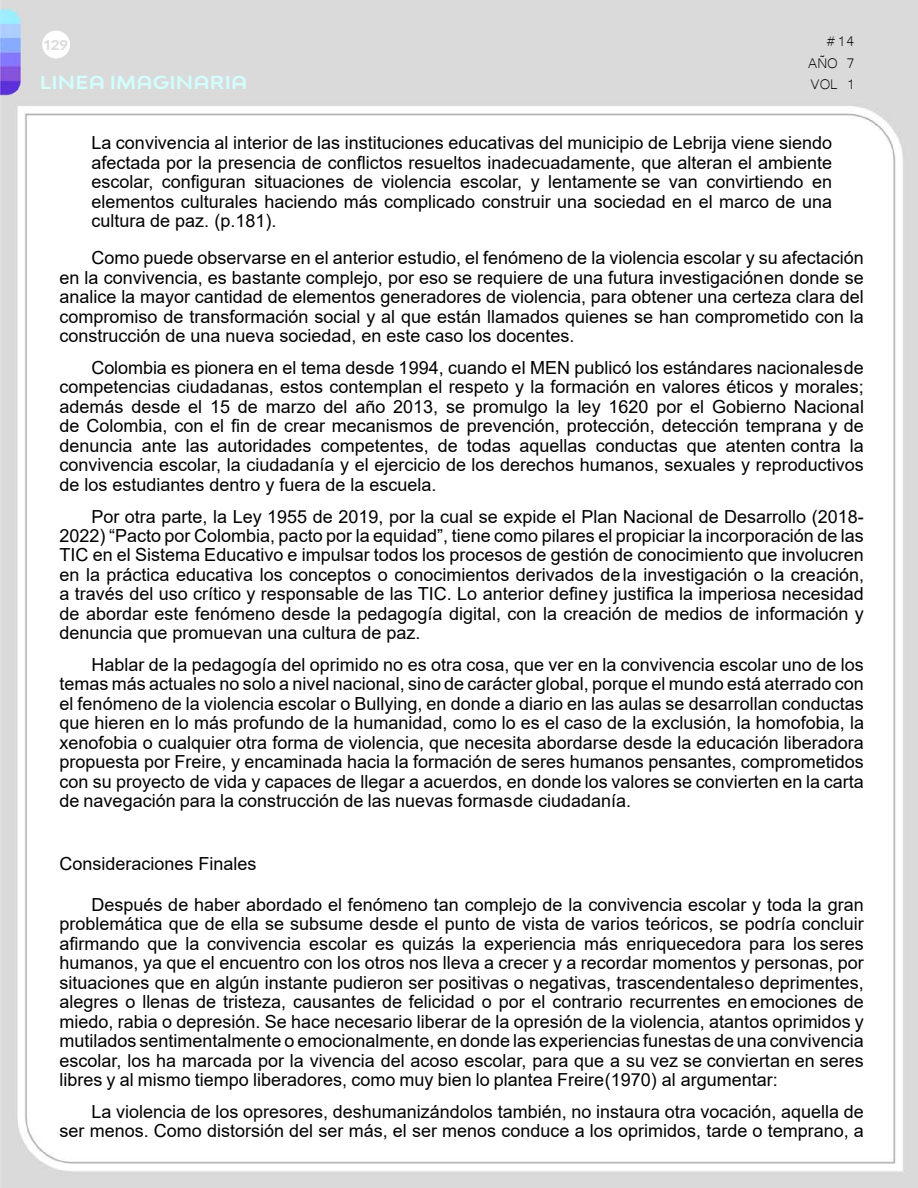
<style>
.page{position:relative;width:918px;height:1188px;background:#fff}
.page>*{position:absolute;margin:0;border:0;box-sizing:border-box;transform-origin:0 0}
.t1{font:18px/19.5px "Arial";color:#000;text-align:justify}
.t2{font:700 expanded 18px "Bw Modelica SS01";letter-spacing:.01em;color:#d2ffff}
.t3{font:18px/21.6px "Microsoft Yi Baiti";color:#000;text-align:justify}
.t4{font:700 expanded 13.5px "Bw Modelica SS01";color:#dbdbdb}
</style>
<div class="page">
<img style="left:1px;top:0;width:917px;height:1188px">
<div style="left:42px;top:31px;width:28px;height:27px;background:#fff;border-radius:50%"></div>
<div style="left:60px;top:857px;width:804px;height:17px;background:#fff"></div>
<p class="t4" style="left:44px;top:36px;width:26px">129</p>
<p class="t2" style="left:40px;top:71px;width:209px">LINEA IMAGINARIA</p>
<p class="t3" style="left:808px;top:29px;width:48px;text-indent:17px">#14<br>AÑO 7<br>VOL 1</p>
<p class="t1" style="left:91px;top:133px;width:742px">La convivencia al interior de las instituciones educativas del municipio de Lebrija viene siendo afectada por la presencia de conflictos resueltos inadecuadamente, que alteran el ambiente escolar, configuran situaciones de violencia escolar, y lentamente se van convirtiendo en elementos culturales haciendo más complicado construir una sociedad en el marco de una cultura de paz. (p.181).</p>
<p class="t1" style="left:60px;top:248px;width:806px;text-indent:32px">Como puede observarse en el anterior estudio, el fenómeno de la violencia escolar y su afectación en la convivencia, es bastante complejo, por eso se requiere de una futura investigación en donde se analice la mayor cantidad de elementos generadores de violencia, para obtener una certeza clara del compromiso de transformación social y al que están llamados quienes se han comprometido con la construcción de una nueva sociedad, en este caso los docentes.</p>
<p class="t1" style="left:60px;top:358px;width:806px;text-indent:32px">Colombia es pionera en el tema desde 1994, cuando el MEN publicó los estándares nacionales de competencias ciudadanas, estos contemplan el respeto y la formación en valores éticos y morales; además desde el 15 de marzo del año 2013, se promulgo la ley 1620 por el Gobierno Nacional de Colombia, con el fin de crear mecanismos de prevención, protección, detección temprana y de denuncia ante las autoridades competentes, de todas aquellas conductas que atenten contra la convivencia escolar, la ciudadanía y el ejercicio de los derechos humanos, sexuales y reproductivos de los estudiantes dentro y fuera de la escuela.</p>
<p class="t1" style="left:60px;top:506px;width:806px;text-indent:32px">Por otra parte, la Ley 1955 de 2019, por la cual se expide el Plan Nacional de Desarrollo (2018- 2022) “Pacto por Colombia, pacto por la equidad”, tiene como pilares el propiciar la incorporación de las TIC en el Sistema Educativo e impulsar todos los procesos de gestión de conocimiento que involucren en la práctica educativa los conceptos o conocimientos derivados de la investigación o la creación, a través del uso crítico y responsable de las TIC. Lo anterior define y justifica la imperiosa necesidad de abordar este fenómeno desde la pedagogía digital, con la creación de medios de información y denuncia que promuevan una cultura de paz.</p>
<p class="t1" style="left:60px;top:655px;width:806px;text-indent:32px">Hablar de la pedagogía del oprimido no es otra cosa, que ver en la convivencia escolar uno de los temas más actuales no solo a nivel nacional, sino de carácter global, porque el mundo está aterrado con el fenómeno de la violencia escolar o Bullying, en donde a diario en las aulas se desarrollan conductas que hieren en lo más profundo de la humanidad, como lo es el caso de la exclusión, la homofobia, la xenofobia o cualquier otra forma de violencia, que necesita abordarse desde la educación liberadora propuesta por Freire, y encaminada hacia la formación de seres humanos pensantes, comprometidos con su proyecto de vida y capaces de llegar a acuerdos, en donde los valores se convierten en la carta de navegación para la construcción de las nuevas formas de ciudadanía.</p>
<p class="t1" style="left:60px;top:854px;width:199px">Consideraciones Finales</p>
<p class="t1" style="left:60px;top:895px;width:806px;text-indent:32px">Después de haber abordado el fenómeno tan complejo de la convivencia escolar y toda la gran problemática que de ella se subsume desde el punto de vista de varios teóricos, se podría concluir afirmando que la convivencia escolar es quizás la experiencia más enriquecedora para los seres humanos, ya que el encuentro con los otros nos lleva a crecer y a recordar momentos y personas, por situaciones que en algún instante pudieron ser positivas o negativas, trascendentales o deprimentes, alegres o llenas de tristeza, causantes de felicidad o por el contrario recurrentes en emociones de miedo, rabia o depresión. Se hace necesario liberar de la opresión de la violencia, a tantos oprimidos y mutilados sentimentalmente o emocionalmente, en donde las experiencias funestas de una convivencia escolar, los ha marcada por la vivencia del acoso escolar, para que a su vez se conviertan en seres libres y al mismo tiempo liberadores, como muy bien lo plantea Freire (1970) al argumentar:</p>
<p class="t1" style="left:60px;top:1102px;width:806px;text-align:right">La violencia de los opresores, deshumanizándolos también, no instaura otra vocación, aquella de<br>ser menos. Como distorsión del ser más, el ser menos conduce a los oprimidos, tarde o temprano, a</p>
</div>
